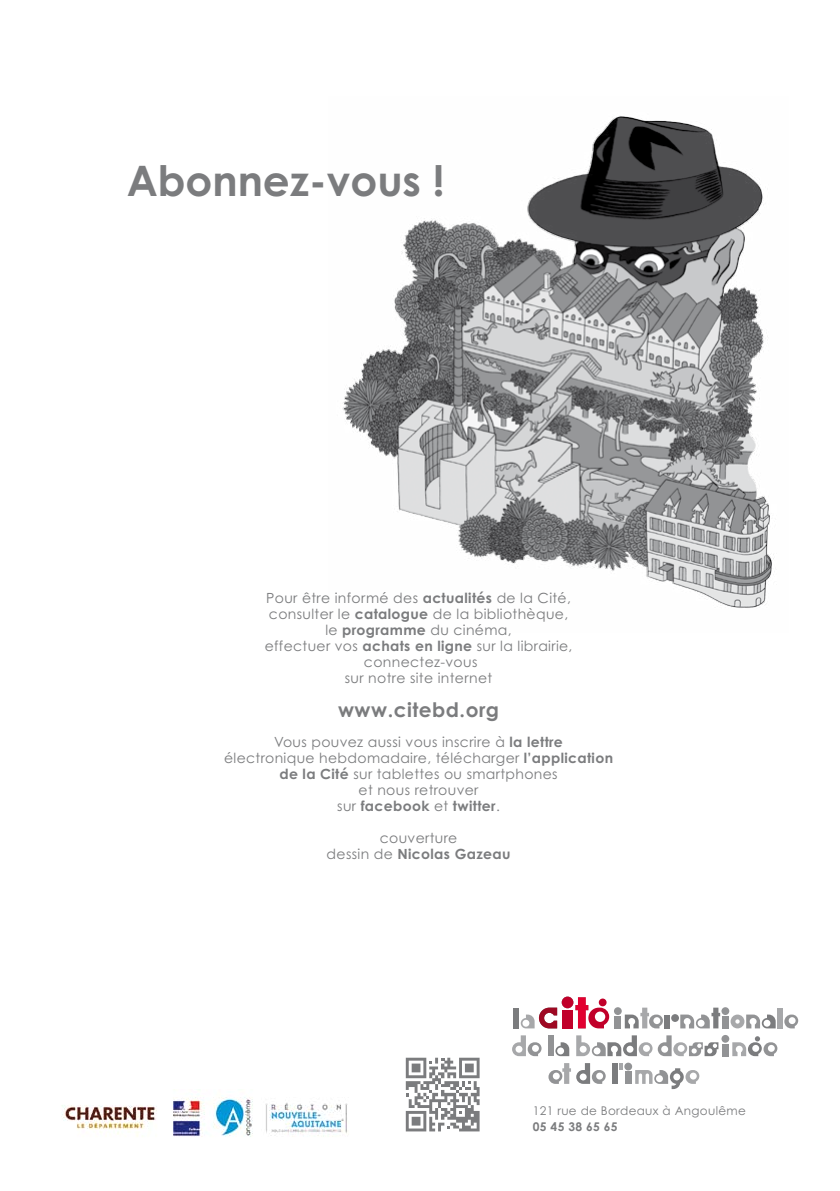
<style>
.page{position:relative;width:840px;height:1191px;background:#fff}
.page>*{position:absolute;margin:0;border:0;box-sizing:border-box;transform-origin:0 0}
.t1{font:700 42px "Century Gothic Std";color:#7b7c7e}
.t2{font:700 20px "Century Gothic Std";letter-spacing:.025em;color:#7b7c7e}
.t3{font:14px/16px "Century Gothic Std";letter-spacing:.025em;color:#7b7c7e;text-align:center}
.t4{font:12px "Century Gothic Std";letter-spacing:.025em;color:#7b7c7e}
.t5{font:700 12px "Century Gothic Std";letter-spacing:.025em;color:#7b7c7e}
.s1{font-weight:700}
</style>
<div class="page">
<svg style="left:512px;top:996px;width:287px;height:94px"></svg>
<svg style="left:405px;top:1057px;width:74px;height:74px"></svg>
<img style="left:62px;top:1097px;width:286px;height:40px">
<img style="left:342px;top:116px;width:432px;height:492px">
<h1 class="t1" style="left:127px;top:155px;width:319px">Abonnez-vous !</h1>
<p class="t3" style="left:264px;top:589px;width:309px">Pour être informé des <span class="s1">actualités</span> de la Cité, consulter le <span class="s1">catalogue</span> de la bibliothèque, le <span class="s1">programme</span> du cinéma,<br>effectuer vos <span class="s1">achats en ligne</span> sur la librairie, connectez-vous<br>sur notre site internet</p>
<h2 class="t2" style="left:338px;top:697px;width:162px">www.citebd.org</h2>
<p class="t3" style="left:224px;top:733px;width:390px">Vous pouvez aussi vous inscrire à <span class="s1">la lettre<br></span>électronique hebdomadaire, télécharger <span class="s1">l’application de la Cité</span> sur tablettes ou smartphones<br>et nous retrouver<br>sur <span class="s1">facebook</span> et <span class="s1">twitter</span>.</p>
<p class="t3" style="left:326px;top:829px;width:185px">couverture<br>dessin de <span class="s1">Nicolas Gazeau</span></p>
<p class="t4" style="left:532px;top:1103px;width:214px">121 rue de Bordeaux à Angoulême</p>
<p class="t5" style="left:532px;top:1119px;width:86px">05 45 38 65 65</p>
</div>
